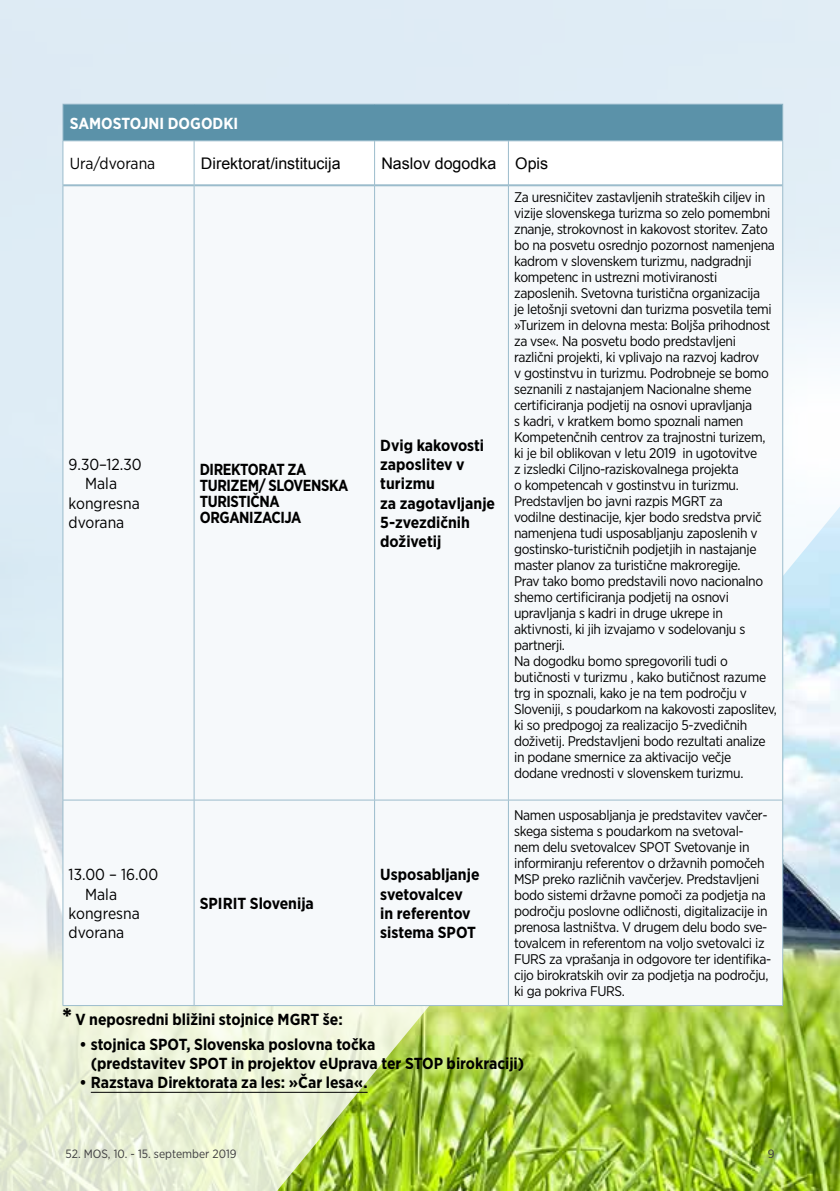
<style>
.page{position:relative;width:840px;height:1191px;background:#fff}
.page>*{position:absolute;margin:0;border:0;box-sizing:border-box;transform-origin:0 0}
.t1{font:700 16px/19.2px "Gotham Narrow";color:#000}
.t2{font:16px "Gotham Narrow";color:#000}
.t3{font:700 16px/16px "Gotham Narrow";letter-spacing:-.025em;color:#000;scale:.95 1}
.t4{font:16px "Arial";color:#000}
.t5{font:700 16px "Gotham Narrow";color:#fff}
.t6{font:14px/16px "Gotham Narrow";letter-spacing:-.025em;color:#000}
.t7{font:12px "Gotham Narrow";color:#3e3d40}
.s1{font-weight:900;font-size:24px}
</style>
<div class="page">
<img style="left:0;top:0;width:839px;height:1191px">
<img style="left:277px;top:506px;width:562px;height:685px">
<div style="left:63px;top:104px;width:719px;height:37px;background:#5b92a9"></div>
<svg style="left:64px;top:141px;width:718px;height:43px"></svg>
<div style="left:64px;top:186px;width:718px;height:819px;background:#f6f9fb"></div>
<hr style="left:63px;top:184px;width:131px;height:2px;background:#9bbccc">
<hr style="left:194px;top:184px;width:180px;height:2px;background:#9bbccc">
<hr style="left:374px;top:184px;width:134px;height:2px;background:#9bbccc">
<hr style="left:508px;top:184px;width:274px;height:2px;background:#9bbccc">
<hr style="left:194px;top:141px;width:1px;height:44px;background:#9bbccc">
<hr style="left:63px;top:185px;width:1px;height:615px;background:#9bbccc">
<hr style="left:194px;top:185px;width:1px;height:615px;background:#9bbccc">
<hr style="left:374px;top:185px;width:1px;height:615px;background:#9bbccc">
<hr style="left:508px;top:185px;width:1px;height:615px;background:#9bbccc">
<hr style="left:782px;top:185px;width:1px;height:615px;background:#9bbccc">
<hr style="left:63px;top:799px;width:131px;height:1px;background:#9bbccc">
<hr style="left:63px;top:800px;width:1px;height:205px;background:#9bbccc">
<hr style="left:194px;top:799px;width:180px;height:1px;background:#9bbccc">
<hr style="left:194px;top:800px;width:1px;height:205px;background:#9bbccc">
<hr style="left:374px;top:799px;width:134px;height:1px;background:#9bbccc">
<hr style="left:374px;top:800px;width:1px;height:205px;background:#9bbccc">
<hr style="left:508px;top:799px;width:274px;height:1px;background:#9bbccc">
<hr style="left:508px;top:800px;width:1px;height:205px;background:#9bbccc">
<hr style="left:782px;top:800px;width:1px;height:205px;background:#9bbccc">
<hr style="left:63px;top:1005px;width:131px;height:1px;background:#9bbccc">
<hr style="left:194px;top:1005px;width:180px;height:1px;background:#9bbccc">
<hr style="left:374px;top:1005px;width:134px;height:1px;background:#9bbccc">
<hr style="left:508px;top:1005px;width:274px;height:1px;background:#9bbccc">
<hr style="left:62px;top:104px;width:132px;height:1px;background:#9bbccc">
<hr style="left:62px;top:105px;width:1px;height:36px;background:#9bbccc">
<hr style="left:194px;top:104px;width:180px;height:1px;background:#9bbccc">
<hr style="left:374px;top:104px;width:134px;height:1px;background:#9bbccc">
<hr style="left:508px;top:104px;width:274px;height:1px;background:#9bbccc">
<hr style="left:781px;top:105px;width:1px;height:36px;background:#9bbccc">
<hr style="left:63px;top:140px;width:131px;height:1px;background:#9bbccc">
<hr style="left:63px;top:141px;width:1px;height:44px;background:#9bbccc">
<hr style="left:194px;top:140px;width:180px;height:1px;background:#9bbccc">
<hr style="left:374px;top:140px;width:134px;height:1px;background:#9bbccc">
<hr style="left:374px;top:141px;width:1px;height:44px;background:#9bbccc">
<hr style="left:508px;top:140px;width:274px;height:1px;background:#9bbccc">
<hr style="left:508px;top:141px;width:1px;height:44px;background:#9bbccc">
<hr style="left:782px;top:141px;width:1px;height:44px;background:#9bbccc">
<hr style="left:91px;top:1091px;width:276px;height:1px;background:#000">
<p class="t5" style="left:70px;top:113px;width:170px">SAMOSTOJNI DOGODKI</p>
<p class="t2" style="left:70px;top:154px;width:87px">Ura/dvorana</p>
<p class="t4" style="left:201px;top:153px;width:141px">Direktorat/institucija</p>
<p class="t4" style="left:381px;top:153px;width:168px">Naslov dogodka Opis</p>
<p class="t2" style="left:69px;top:455px;width:75px">9.30–12.30</p>
<p class="t2" style="left:85px;top:474px;width:33px">Mala</p>
<p class="t2" style="left:69px;top:493px;width:73px">kongresna</p>
<p class="t2" style="left:69px;top:512px;width:57px">dvorana</p>
<p class="t2" style="left:69px;top:865px;width:91px">13.00 – 16.00</p>
<p class="t2" style="left:85px;top:884px;width:33px">Mala</p>
<p class="t2" style="left:69px;top:903px;width:73px">kongresna</p>
<p class="t2" style="left:69px;top:922px;width:57px">dvorana</p>
<p class="t3" style="left:200px;top:461px;width:158px">DIREKTORAT ZA<br>TURIZEM/ SLOVENSKA<br>TURISTIČNA<br>ORGANIZACIJA</p>
<p class="t1" style="left:200px;top:894px;width:116px">SPIRIT Slovenija</p>
<p class="t1" style="left:380px;top:436px;width:116px">Dvig kakovosti zaposlitev v turizmu<br>za zagotavljanje<br>5-zvezdičnih doživetij</p>
<p class="t1" style="left:380px;top:865px;width:101px">Usposabljanje svetovalcev in referentov sistema SPOT</p>
<p class="t6" style="left:514px;top:189px;width:264px">Za uresničitev zastavljenih strateških ciljev in vizije slovenskega turizma so zelo pomembni znanje, strokovnost in kakovost storitev. Zato bo na posvetu osrednjo pozornost namenjena kadrom v slovenskem turizmu, nadgradnji kompetenc in ustrezni motiviranosti zaposlenih. Svetovna turistična organizacija<br>je letošnji svetovni dan turizma posvetila temi »Turizem in delovna mesta: Boljša prihodnost za vse«. Na posvetu bodo predstavljeni različni projekti, ki vplivajo na razvoj kadrov<br>v gostinstvu in turizmu. Podrobneje se bomo seznanili z nastajanjem Nacionalne sheme certificiranja podjetij na osnovi upravljanja<br>s kadri, v kratkem bomo spoznali namen Kompetenčnih centrov za trajnostni turizem, ki je bil oblikovan v letu 2019 in ugotovitve<br>z izsledki Ciljno-raziskovalnega projekta<br>o kompetencah v gostinstvu in turizmu.<br>Predstavljen bo javni razpis MGRT za<br>vodilne destinacije, kjer bodo sredstva prvič namenjena tudi usposabljanju zaposlenih v gostinsko-turističnih podjetjih in nastajanje master planov za turistične makroregije.<br>Prav tako bomo predstavili novo nacionalno shemo certificiranja podjetij na osnovi upravljanja s kadri in druge ukrepe in aktivnosti, ki jih izvajamo v sodelovanju s partnerji.<br>Na dogodku bomo spregovorili tudi o butičnosti v turizmu , kako butičnost razume trg in spoznali, kako je na tem področju v Sloveniji, s poudarkom na kakovosti zaposlitev, ki so predpogoj za realizacijo 5-zvedičnih doživetij. Predstavljeni bodo rezultati analize in podane smernice za aktivacijo večje dodane vrednosti v slovenskem turizmu.</p>
<p class="t6" style="left:514px;top:807px;width:258px">Namen usposabljanja je predstavitev vavčer&shy;skega sistema s poudarkom na svetoval&shy;nem delu svetovalcev SPOT Svetovanje in informiranju referentov o državnih pomočeh MSP preko različnih vavčerjev. Predstavljeni bodo sistemi državne pomoči za podjetja na področju poslovne odličnosti, digitalizacije in prenosa lastništva. V drugem delu bodo sve&shy;tovalcem in referentom na voljo svetovalci iz FURS za vprašanja in odgovore ter identifika&shy;cijo birokratskih ovir za podjetja na področju, ki ga pokriva FURS.</p>
<p class="t1" style="left:62px;top:1009px;width:282px"><span class="s1">*</span> V neposredni bližini stojnice MGRT še:</p>
<p class="t1" style="left:91px;top:1034px;width:435px;text-indent:-11px">• stojnica SPOT, Slovenska poslovna točka<br>(predstavitev SPOT in projektov eUprava ter STOP birokraciji)</p>
<p class="t1" style="left:79px;top:1073px;width:289px">• Razstava Direktorata za les: »Čar lesa«.</p>
<p class="t7" style="left:65px;top:1146px;width:172px">52. MOS, 10. - 15. september 2019</p>
<p class="t7" style="left:767px;top:1146px;width:8px">9</p>
</div>
